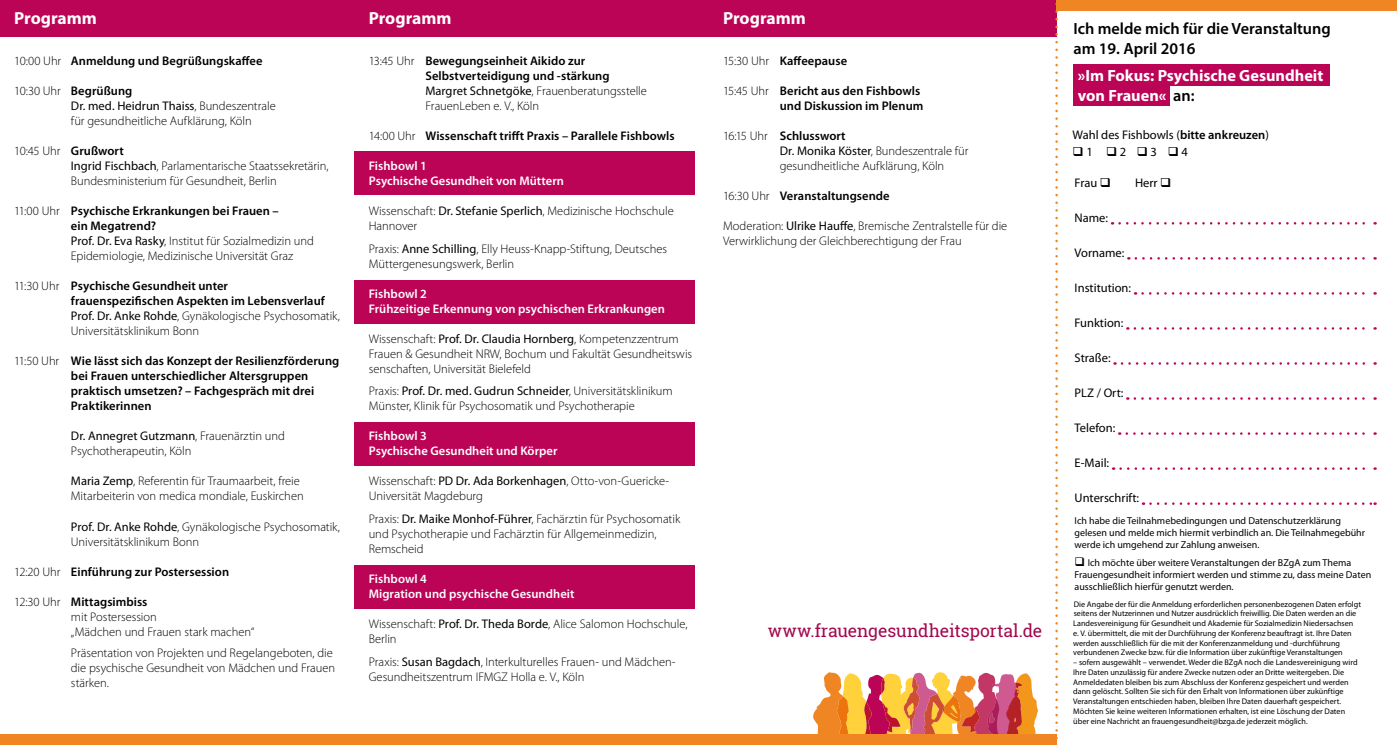
<style>
.page{position:relative;width:1397px;height:745px;background:#fff}
.page>*{position:absolute;margin:0;border:0;box-sizing:border-box;transform-origin:0 0}
.t1{font:17.5px "Roboto Slab";letter-spacing:-.005em;color:#a4074d}
.t2{font:700 17.5px "Myriad Pro";color:#fff}
.t3{font:600 16.25px/19.5px "Myriad Pro";color:#000}
.t4{font:700 16.25px/19.5px "Myriad Pro";color:#fff}
.t5{font:300 12.5px/15px "Myriad Pro";letter-spacing:-.005em;color:#000}
.t6{font:600 12.5px/15px "Myriad Pro";letter-spacing:.005em;color:#000}
.t7{font:600 12.5px/15px "Myriad Pro";letter-spacing:.005em;color:#fff}
.t8{font:12.5px "Myriad Pro";color:#000}
.t9{font:10px/12px "Myriad Pro";color:#000}
.t10{font:8.12px/9.8px "Myriad Pro";color:#000}
.s1{font-weight:300}
.s2{font-weight:600}
.s3{font-weight:400}
.s4{font-weight:600;color:#000}
</style>
<div class="page">
<svg style="left:813px;top:672px;width:224px;height:61px"></svg>
<div style="left:354px;top:151px;width:340px;height:44px;background:#bc0457"></div>
<div style="left:354px;top:280px;width:340px;height:43px;background:#bc0457"></div>
<div style="left:354px;top:421px;width:340px;height:44px;background:#bc0457"></div>
<div style="left:354px;top:564px;width:340px;height:44px;background:#bc0457"></div>
<div style="left:1073px;top:84px;width:97px;height:22px;background:#bc0457"></div>
<div style="left:0;top:0;width:1056px;height:36px;background:#bc0457"></div>
<svg style="left:1055px;top:3px;width:2px;height:742px"></svg>
<div style="left:1056px;top:0;width:340px;height:11px;background:#ef8623"></div>
<div style="left:1073px;top:64px;width:256px;height:22px;background:#bc0457"></div>
<svg style="left:1119px;top:222px;width:256px;height:2px"></svg>
<svg style="left:1135px;top:257px;width:240px;height:2px"></svg>
<svg style="left:1142px;top:292px;width:233px;height:2px"></svg>
<svg style="left:1134px;top:327px;width:241px;height:2px"></svg>
<svg style="left:1121px;top:362px;width:254px;height:2px"></svg>
<svg style="left:1134px;top:397px;width:241px;height:2px"></svg>
<svg style="left:1126px;top:432px;width:249px;height:2px"></svg>
<svg style="left:1120px;top:467px;width:255px;height:2px"></svg>
<svg style="left:1150px;top:502px;width:225px;height:2px"></svg>
<div style="left:0;top:733px;width:1056px;height:11px;background:#ef8623"></div>
<h1 class="t2" style="left:14px;top:6px;width:84px">Programm</h1>
<h1 class="t2" style="left:723px;top:6px;width:84px">Programm</h1>
<p class="t6" style="left:14px;top:53px;width:250px"><span class="s1">10:00 Uhr</span> Anmeldung und Begrüßungskaffee</p>
<p class="t5" style="left:71px;top:83px;width:206px;text-indent:-57px">10:30 Uhr <span class="s2">Begrüßung<br></span><span class="s3">Dr. med. Heidrun Thaiss</span>, Bundeszentrale für gesundheitliche Aufklärung, Köln</p>
<p class="t5" style="left:71px;top:143px;width:259px;text-indent:-57px">10:45 Uhr <span class="s2">Grußwort<br></span><span class="s3">Ingrid Fischbach</span>, Parlamentarische Staatssekretärin,<br>Bundesministerium für Gesundheit, Berlin</p>
<p class="t5" style="left:71px;top:203px;width:244px;text-indent:-57px">11:00 Uhr <span class="s2">Psychische Erkrankungen bei Frauen –<br>ein Megatrend?<br></span><span class="s3">Prof. Dr. Eva Rasky</span>, Institut für Sozialmedizin und Epidemiologie, Medizinische Universität Graz</p>
<p class="t6" style="left:71px;top:278px;width:270px;text-indent:-57px"><span class="s1">11:30 Uhr</span> Psychische Gesundheit unter<br>frauenspezifischen Aspekten im Lebensverlauf <span class="s3">Prof. Dr. Anke Rohde</span><span class="s1">, Gynäkologische Psychosomatik, Universitätsklinikum Bonn</span></p>
<p class="t6" style="left:71px;top:353px;width:270px;text-indent:-57px"><span class="s1">11:50 Uhr</span> Wie lässt sich das Konzept der Resilienzförderung bei Frauen unterschiedlicher Altersgruppen praktisch umsetzen? – Fachgespräch mit drei Praktikerinnen</p>
<p class="t5" style="left:71px;top:428px;width:215px"><span class="s3">Dr. Annegret Gutzmann</span>, Frauenärztin und<br>Psychotherapeutin, Köln</p>
<p class="t5" style="left:71px;top:473px;width:234px"><span class="s3">Maria Zemp</span>, Referentin für Traumaarbeit, freie<br>Mitarbeiterin von medica mondiale, Euskirchen</p>
<p class="t5" style="left:71px;top:518px;width:270px"><span class="s3">Prof. Dr. Anke Rohde</span>, Gynäkologische Psychosomatik,<br>Universitätsklinikum Bonn</p>
<p class="t6" style="left:14px;top:563px;width:216px"><span class="s1">12:20 Uhr</span> Einführung zur Postersession</p>
<p class="t5" style="left:71px;top:593px;width:185px;text-indent:-57px">12:30 Uhr <span class="s2">Mittagsimbiss<br></span>mit Postersession<br>„Mädchen und Frauen stark machen“</p>
<p class="t5" style="left:71px;top:644px;width:266px">Präsentation von Projekten und Regelangeboten, die die psychische Gesundheit von Mädchen und Frauen stärken.</p>
<h1 class="t2" style="left:369px;top:6px;width:84px">Programm</h1>
<p class="t6" style="left:723px;top:53px;width:125px"><span class="s1">15:30 Uhr</span> Kaffeepause</p>
<p class="t6" style="left:723px;top:83px;width:202px;text-align:right"><span class="s1">15:45 Uhr</span> Bericht aus den Fishbowls und Diskussion im Plenum</p>
<p class="t5" style="left:779px;top:128px;width:190px;text-indent:-57px">16:15 Uhr <span class="s2">Schlusswort<br></span><span class="s3">Dr. Monika Köster</span>, Bundeszentrale für gesundheitliche Aufklärung, Köln</p>
<p class="t6" style="left:723px;top:188px;width:168px"><span class="s1">16:30 Uhr</span> Veranstaltungsende</p>
<p class="t5" style="left:723px;top:218px;width:286px">Moderation: <span class="s3">Ulrike Hauffe</span>, Bremische Zentralstelle für die<br>Verwirklichung der Gleichberechtigung der Frau</p>
<p class="t6" style="left:425px;top:53px;width:223px;text-indent:-57px"><span class="s1">13:45 Uhr</span> Bewegungseinheit Aikido zur Selbstverteidigung und -stärkung <span class="s3">Margret Schnetgöke</span><span class="s1">, Frauenberatungsstelle FrauenLeben e. V., Köln</span></p>
<p class="t6" style="left:369px;top:128px;width:307px"><span class="s1">14:00 Uhr</span> Wissenschaft trifft Praxis – Parallele Fishbowls</p>
<p class="t7" style="left:369px;top:158px;width:197px">Fishbowl 1<br>Psychische Gesundheit von Müttern</p>
<p class="t5" style="left:369px;top:203px;width:306px">Wissenschaft: <span class="s3">Dr. Stefanie Sperlich</span>, Medizinische Hochschule<br>Hannover</p>
<p class="t5" style="left:369px;top:241px;width:300px">Praxis: <span class="s3">Anne Schilling</span>, Elly Heuss-Knapp-Stiftung, Deutsches<br>Müttergenesungswerk, Berlin</p>
<p class="t7" style="left:369px;top:285px;width:298px">Fishbowl 2<br>Frühzeitige Erkennung von psychischen Erkrankungen</p>
<p class="t5" style="left:369px;top:331px;width:325px">Wissenschaft: <span class="s3">Prof. Dr. Claudia Hornberg</span>, Kompetenzzentrum<br>Frauen &amp; Gesundheit NRW, Bochum und Fakultät Gesundheitswis senschaften, Universität Bielefeld</p>
<p class="t5" style="left:369px;top:383px;width:305px">Praxis: <span class="s3">Prof. Dr. med. Gudrun Schneider</span>, Universitätsklinikum<br>Münster, Klinik für Psychosomatik und Psychotherapie</p>
<p class="t7" style="left:369px;top:428px;width:190px">Fishbowl 3<br>Psychische Gesundheit und Körper</p>
<p class="t5" style="left:369px;top:473px;width:302px">Wissenschaft: <span class="s3">PD Dr. Ada Borkenhagen</span>, Otto-von-Guericke-<br>Universität Magdeburg</p>
<p class="t5" style="left:369px;top:511px;width:313px">Praxis: <span class="s3">Dr. Maike Monhof-Führer</span>, Fachärztin für Psychosomatik und Psychotherapie und Fachärztin für Allgemeinmedizin,<br>Remscheid</p>
<p class="t7" style="left:369px;top:570px;width:207px">Fishbowl 4<br>Migration und psychische Gesundheit</p>
<p class="t5" style="left:369px;top:616px;width:320px">Wissenschaft: <span class="s3">Prof. Dr. Theda Borde</span>, Alice Salomon Hochschule,<br>Berlin</p>
<p class="t5" style="left:369px;top:653px;width:308px">Praxis: <span class="s3">Susan Bagdach</span>, Interkulturelles Frauen- und Mädchen-<br>Gesundheitszentrum IFMGZ Holla e. V., Köln</p>
<h1 class="t1" style="left:767px;top:618px;width:276px">www.frauengesundheitsportal.de</h1>
<h2 class="t3" style="left:1073px;top:19px;width:259px">Ich melde mich für die Veranstaltung am 19. April 2016</h2>
<h2 class="t4" style="left:1077px;top:65px;width:247px">»Im Fokus: Psychische Gesundheit von Frauen« <span class="s4">an:</span></h2>
<p class="t8" style="left:1072px;top:127px;width:198px">Wahl des Fishbowls (<span class="s2">bitte ankreuzen</span>)</p>
<p class="t8" style="left:1072px;top:144px;width:117px">❑ 1 ❑ 2 ❑ 3 ❑ 4</p>
<p class="t8" style="left:1074px;top:175px;width:38px">Frau ❑</p>
<p class="t8" style="left:1134px;top:175px;width:38px">Herr ❑</p>
<p class="t8" style="left:1074px;top:210px;width:35px">Name:</p>
<p class="t8" style="left:1074px;top:245px;width:51px">Vorname:</p>
<p class="t8" style="left:1074px;top:280px;width:58px">Institution:</p>
<p class="t8" style="left:1074px;top:315px;width:50px">Funktion:</p>
<p class="t8" style="left:1074px;top:350px;width:38px">Straße:</p>
<p class="t8" style="left:1074px;top:385px;width:50px">PLZ / Ort:</p>
<p class="t8" style="left:1074px;top:420px;width:42px">Telefon:</p>
<p class="t8" style="left:1074px;top:455px;width:36px">E-Mail:</p>
<p class="t8" style="left:1074px;top:490px;width:66px">Unterschrift:</p>
<p class="t9" style="left:1074px;top:514px;width:292px">Ich habe die Teilnahmebedingungen und Datenschutzerklärung gelesen und melde mich hiermit verbindlich an. Die Teilnahmegebühr werde ich umgehend zur Zahlung anweisen.</p>
<p class="t9" style="left:1074px;top:556px;width:298px">❑ Ich möchte über weitere Veranstaltungen der BZgA zum Thema<br>Frauengesundheit informiert werden und stimme zu, dass meine Daten ausschließlich hierfür genutzt werden.</p>
<p class="t10" style="left:1073px;top:598px;width:289px">Die Angabe der für die Anmeldung erforderlichen personenbezogenen Daten erfolgt seitens der Nutzerinnen und Nutzer ausdrücklich freiwillig. Die Daten werden an die Landesvereinigung für Gesundheit und Akademie für Sozialmedizin Niedersachsen e. V. übermittelt, die mit der Durchführung der Konferenz beauftragt ist. Ihre Daten werden ausschließlich für die mit der Konferenzanmeldung und -durchführung verbundenen Zwecke bzw. für die Information über zukünftige Veranstaltungen</p>
<p class="t10" style="left:1073px;top:657px;width:286px">– sofern ausgewählt – verwendet. Weder die BZgA noch die Landesvereinigung wird Ihre Daten unzulässig für andere Zwecke nutzen oder an Dritte weitergeben. Die Anmeldedaten bleiben bis zum Abschluss der Konferenz gespeichert und werden dann gelöscht. Sollten Sie sich für den Erhalt von Informationen über zukünftige Veranstaltungen entschieden haben, bleiben Ihre Daten dauerhaft gespeichert.<br>Möchten Sie keine weiteren Informationen erhalten, ist eine Löschung der Daten über eine Nachricht an frauengesundheit@bzga.de jederzeit möglich.</p>
</div>
